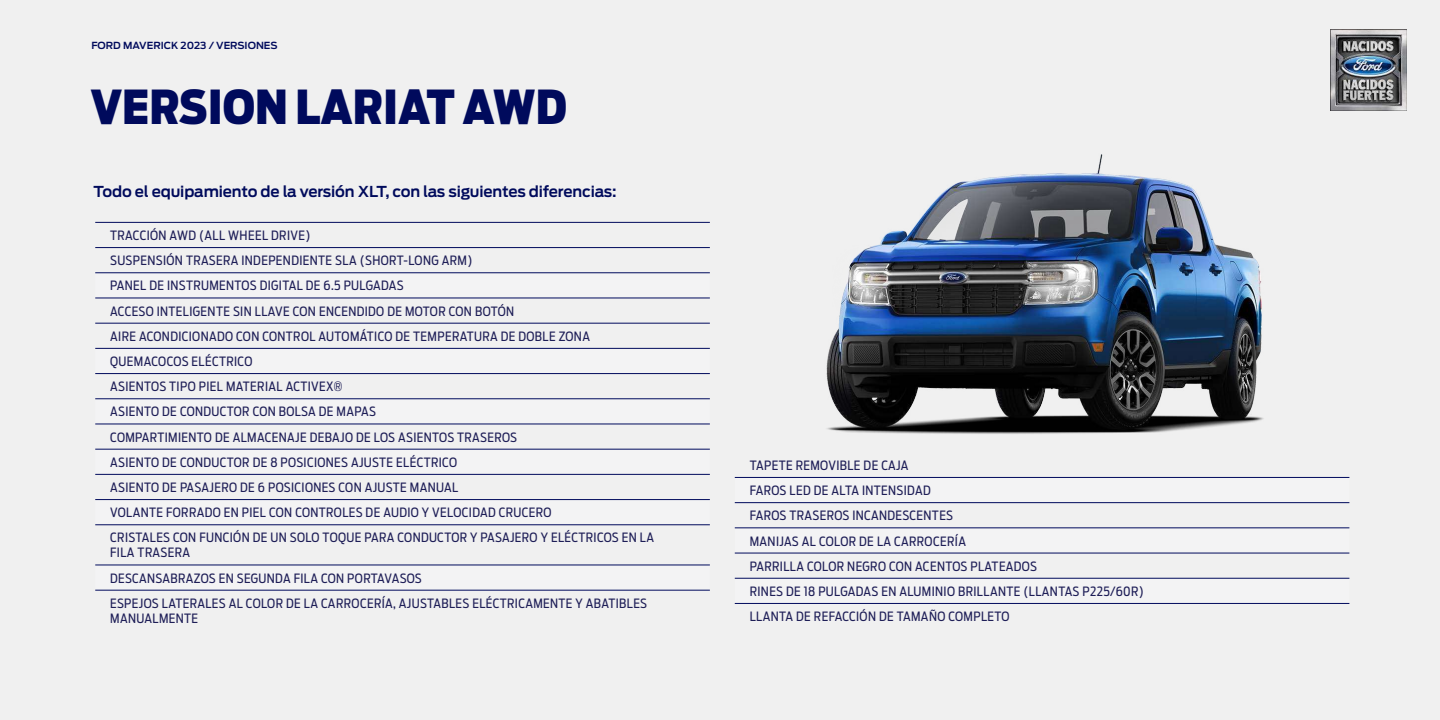
<style>
.page{position:relative;width:1440px;height:720px;background:#f0f0f0}
.page>*{position:absolute;margin:0;border:0;box-sizing:border-box;transform-origin:0 0}
.t1{font:900 46.5px "Ford Antenna Cond";color:#000a5c}
.t2{font:600 15px "Ford Antenna";letter-spacing:-.01em;color:#000a5c}
.t3{font:12.75px/25.2px "Ford Antenna Cond";letter-spacing:.03em;color:#1e1e57}
.t4{font:600 9.75px "Ford Antenna";color:#000a5c}
</style>
<div class="page">
<img style="left:826px;top:154px;width:438px;height:280px">
<svg style="left:735px;top:503px;width:614px;height:75px"></svg>
<hr style="left:735px;top:477px;width:614px;height:1px;background:#000a5c">
<hr style="left:735px;top:502px;width:614px;height:1px;background:#000a5c">
<hr style="left:735px;top:527px;width:614px;height:1px;background:#000a5c">
<hr style="left:735px;top:553px;width:614px;height:1px;background:#000a5c">
<hr style="left:735px;top:578px;width:614px;height:1px;background:#000a5c">
<hr style="left:735px;top:603px;width:614px;height:1px;background:#000a5c">
<svg style="left:95px;top:273px;width:615px;height:317px"></svg>
<hr style="left:95px;top:222px;width:615px;height:1px;background:#000a5c">
<hr style="left:95px;top:247px;width:615px;height:1px;background:#000a5c">
<hr style="left:95px;top:272px;width:615px;height:1px;background:#000a5c">
<hr style="left:95px;top:298px;width:615px;height:1px;background:#000a5c">
<hr style="left:95px;top:323px;width:615px;height:1px;background:#000a5c">
<hr style="left:95px;top:348px;width:615px;height:1px;background:#000a5c">
<hr style="left:95px;top:373px;width:615px;height:1px;background:#000a5c">
<hr style="left:95px;top:398px;width:615px;height:1px;background:#000a5c">
<hr style="left:95px;top:424px;width:615px;height:1px;background:#000a5c">
<hr style="left:95px;top:449px;width:615px;height:1px;background:#000a5c">
<hr style="left:95px;top:474px;width:615px;height:1px;background:#000a5c">
<hr style="left:95px;top:499px;width:615px;height:1px;background:#000a5c">
<hr style="left:95px;top:524px;width:615px;height:1px;background:#000a5c">
<hr style="left:95px;top:565px;width:615px;height:1px;background:#000a5c">
<hr style="left:95px;top:590px;width:615px;height:1px;background:#000a5c">
<img style="left:1330px;top:30px;width:77px;height:81px">
<p class="t4" style="left:92px;top:37px;width:188px">FORD MAVERICK 2023 / VERSIONES</p>
<h1 class="t1" style="left:90px;top:64px;width:478px">VERSION LARIAT AWD</h1>
<p class="t2" style="left:94px;top:178px;width:525px">Todo el equipamiento de la versión XLT, con las siguientes diferencias:</p>
<p class="t3" style="left:110px;top:221px;width:545px">TRACCIÓN AWD (ALL WHEEL DRIVE)<br>SUSPENSIÓN TRASERA INDEPENDIENTE SLA (SHORT-LONG ARM)<br>PANEL DE INSTRUMENTOS DIGITAL DE 6.5 PULGADAS<br>ACCESO INTELIGENTE SIN LLAVE CON ENCENDIDO DE MOTOR CON BOTÓN<br>AIRE ACONDICIONADO CON CONTROL AUTOMÁTICO DE TEMPERATURA DE DOBLE ZONA QUEMACOCOS ELÉCTRICO<br>ASIENTOS TIPO PIEL MATERIAL ACTIVEX®<br>ASIENTO DE CONDUCTOR CON BOLSA DE MAPAS<br>COMPARTIMIENTO DE ALMACENAJE DEBAJO DE LOS ASIENTOS TRASEROS<br>ASIENTO DE CONDUCTOR DE 8 POSICIONES AJUSTE ELÉCTRICO<br>ASIENTO DE PASAJERO DE 6 POSICIONES CON AJUSTE MANUAL<br>VOLANTE FORRADO EN PIEL CON CONTROLES DE AUDIO Y VELOCIDAD CRUCERO<br>CRISTALES CON FUNCIÓN DE UN SOLO TOQUE PARA CONDUCTOR Y PASAJERO Y ELÉCTRICOS EN LA</p>
<p class="t3" style="left:110px;top:539px;width:538px">FILA TRASERA<br>DESCANSABRAZOS EN SEGUNDA FILA CON PORTAVASOS<br>ESPEJOS LATERALES AL COLOR DE LA CARROCERÍA, AJUSTABLES ELÉCTRICAMENTE Y ABATIBLES</p>
<p class="t3" style="left:110px;top:604px;width:90px">MANUALMENTE</p>
<p class="t3" style="left:750px;top:451px;width:396px">TAPETE REMOVIBLE DE CAJA<br>FAROS LED DE ALTA INTENSIDAD<br>FAROS TRASEROS INCANDESCENTES<br>MANIJAS AL COLOR DE LA CARROCERÍA<br>PARRILLA COLOR NEGRO CON ACENTOS PLATEADOS<br>RINES DE 18 PULGADAS EN ALUMINIO BRILLANTE (LLANTAS P225/60R)<br>LLANTA DE REFACCIÓN DE TAMAÑO COMPLETO</p>
</div>
